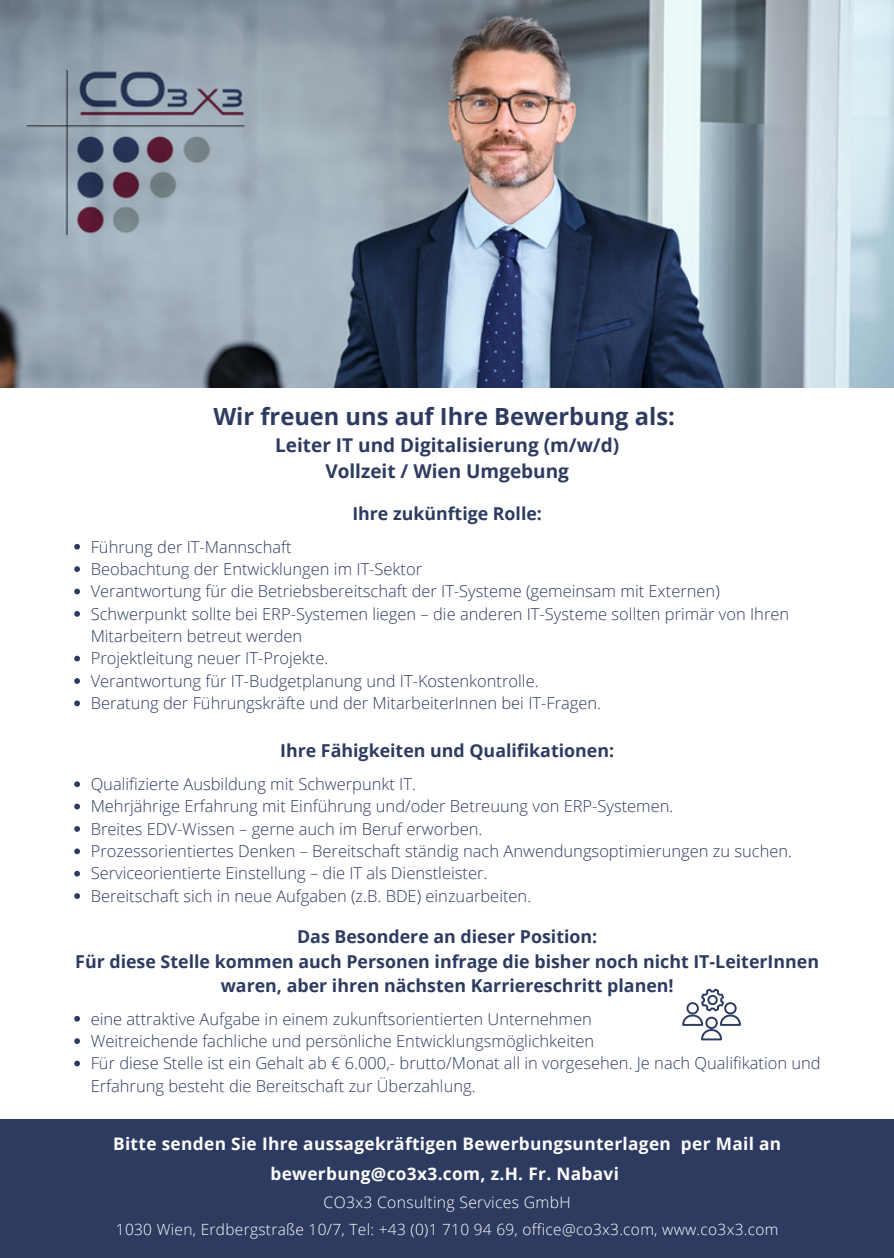
<style>
.page{position:relative;width:894px;height:1258px;background:#fff}
.page>*{position:absolute;margin:0;border:0;box-sizing:border-box;transform-origin:0 0}
.t1{font:700 23.7px "Open Sans";color:#2e3b61}
.t2{font:700 18.9px/26.1px "Open Sans";color:#2e3b61;text-align:center}
.t3{font:700 17.7px/24.6px "Open Sans";color:#2e3b61;text-align:center}
.t4{font:700 17.4px/29.7px "Open Sans";letter-spacing:.02em;color:#fff;text-align:center}
.t5{font:300 16.5px/22.5px "Open Sans";color:#2e3b61}
.t6{font:300 15.6px "Open Sans";letter-spacing:.02em;color:#fff}
.t7{font:300 15.3px "Open Sans";letter-spacing:.02em;color:#fff}
</style>
<div class="page">
<svg style="left:74px;top:544px;width:6px;height:6px"></svg>
<svg style="left:74px;top:566px;width:6px;height:6px"></svg>
<svg style="left:74px;top:588px;width:6px;height:6px"></svg>
<svg style="left:74px;top:611px;width:6px;height:6px"></svg>
<svg style="left:74px;top:656px;width:6px;height:5px"></svg>
<svg style="left:74px;top:678px;width:6px;height:6px"></svg>
<svg style="left:74px;top:700px;width:6px;height:6px"></svg>
<svg style="left:74px;top:781px;width:6px;height:6px"></svg>
<svg style="left:74px;top:804px;width:6px;height:5px"></svg>
<svg style="left:74px;top:826px;width:6px;height:6px"></svg>
<svg style="left:74px;top:848px;width:6px;height:6px"></svg>
<svg style="left:74px;top:871px;width:6px;height:5px"></svg>
<svg style="left:74px;top:893px;width:6px;height:6px"></svg>
<svg style="left:74px;top:1016px;width:6px;height:5px"></svg>
<svg style="left:74px;top:1038px;width:6px;height:6px"></svg>
<svg style="left:74px;top:1060px;width:6px;height:6px"></svg>
<div style="left:0;top:1119px;width:893px;height:139px;background:#2e3b61"></div>
<svg style="left:682px;top:988px;width:58px;height:52px"></svg>
<img style="left:0;top:0;width:893px;height:387px">
<h1 class="t1" style="left:213px;top:399px;width:463px">Wir freuen uns auf Ihre Bewerbung als:</h1>
<p class="t2" style="left:275px;top:432px;width:345px">Leiter IT und Digitalisierung (m/w/d)<br>Vollzeit / Wien Umgebung</p>
<p class="t3" style="left:352px;top:501px;width:191px">Ihre zukünftige Rolle:</p>
<p class="t5" style="left:91px;top:535px;width:699px">Führung der IT-Mannschaft<br>Beobachtung der Entwicklungen im IT-Sektor<br>Verantwortung für die Betriebsbereitschaft der IT-Systeme (gemeinsam mit Externen)<br>Schwerpunkt sollte bei ERP-Systemen liegen – die anderen IT-Systeme sollten primär von Ihren Mitarbeitern betreut werden<br>Projektleitung neuer IT-Projekte.<br>Verantwortung für IT-Budgetplanung und IT-Kostenkontrolle.<br>Beratung der Führungskräfte und der MitarbeiterInnen bei IT-Fragen.</p>
<p class="t3" style="left:280px;top:738px;width:335px">Ihre Fähigkeiten und Qualifikationen:</p>
<p class="t5" style="left:91px;top:772px;width:702px">Qualifizierte Ausbildung mit Schwerpunkt IT.<br>Mehrjährige Erfahrung mit Einführung und/oder Betreuung von ERP-Systemen.<br>Breites EDV-Wissen – gerne auch im Beruf erworben.<br>Prozessorientiertes Denken – Bereitschaft ständig nach Anwendungsoptimierungen zu suchen.<br>Serviceorientierte Einstellung – die IT als Dienstleister.<br>Bereitschaft sich in neue Aufgaben (z.B. BDE) einzuarbeiten.</p>
<p class="t3" style="left:75px;top:924px;width:745px">Das Besondere an dieser Position:<br>Für diese Stelle kommen auch Personen infrage die bisher noch nicht IT-LeiterInnen waren, aber ihren nächsten Karriereschritt planen!</p>
<p class="t5" style="left:91px;top:1007px;width:731px">eine attraktive Aufgabe in einem zukunftsorientierten Unternehmen<br>Weitreichende fachliche und persönliche Entwicklungsmöglichkeiten<br>Für diese Stelle ist ein Gehalt ab € 6.000,- brutto/Monat all in vorgesehen. Je nach Qualifikation und Erfahrung besteht die Bereitschaft zur Überzahlung.</p>
<p class="t4" style="left:113px;top:1129px;width:669px">Bitte senden Sie Ihre aussagekräftigen Bewerbungsunterlagen per Mail an bewerbung@co3x3.com, z.H. Fr. Nabavi</p>
<p class="t6" style="left:323px;top:1191px;width:248px">CO3x3 Consulting Services GmbH</p>
<p class="t7" style="left:116px;top:1219px;width:664px">1030 Wien, Erdbergstraße 10/7, Tel: +43 (0)1 710 94 69, office@co3x3.com, www.co3x3.com</p>
</div>
